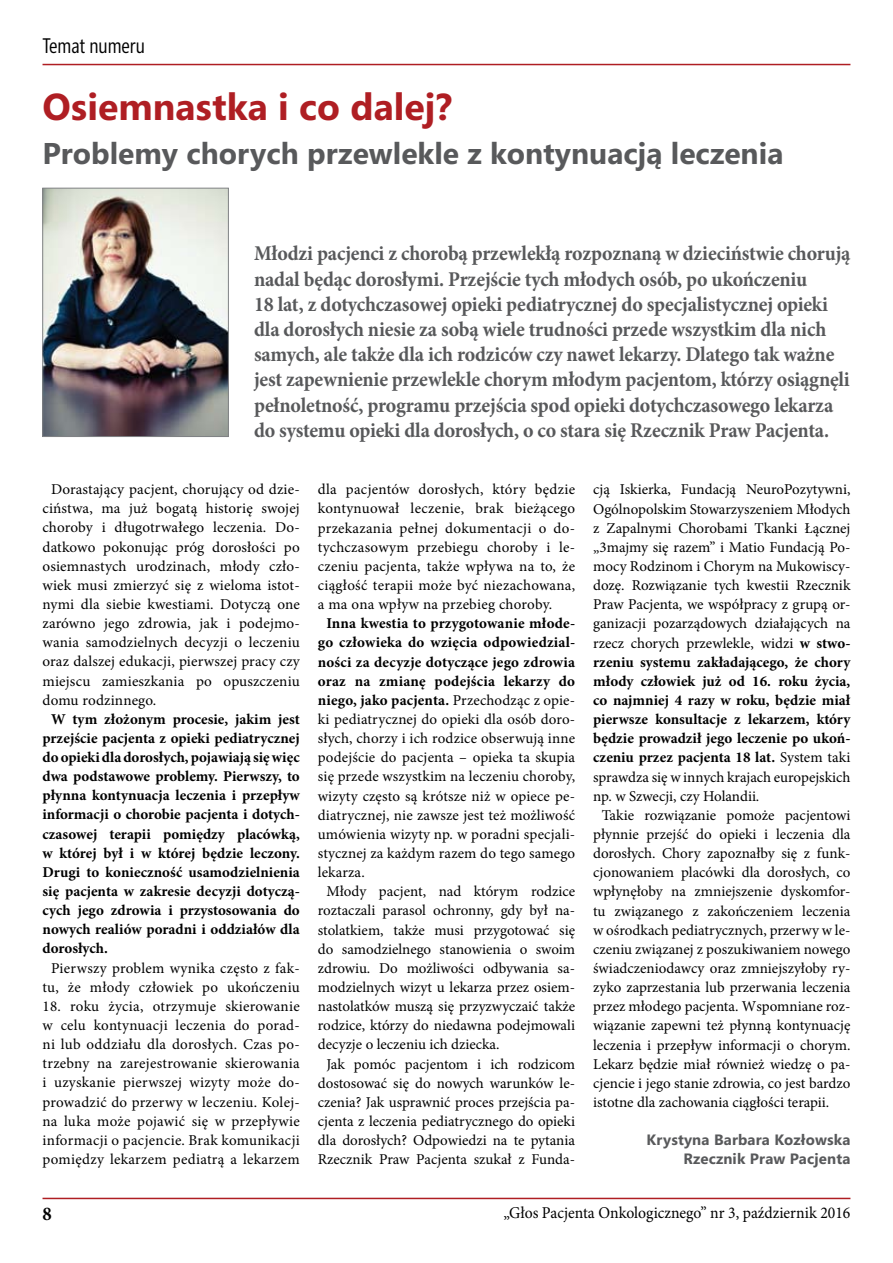
<style>
.page{position:relative;width:893px;height:1263px;background:#fff}
.page>*{position:absolute;margin:0;border:0;box-sizing:border-box;transform-origin:0 0}
.t1{font:700 37.5px "Segoe";color:#af1e23}
.t2{font:700 30px "Segoe";color:#58595b}
.t3{font:700 21px/25.2px "Minion Pro";letter-spacing:-.01em;color:#58595b;scale:.95 1}
.t4{font:21px "Segoe Condensed";color:#000;scale:.95 1}
.t5{font:700 19.5px "Minion Pro";color:#000;scale:.95 1}
.t6{font:16.5px "Minion Pro";color:#000;scale:.95 1}
.t7{font:15px/19.2px "Minion Pro";color:#000;text-align:justify}
.t8{font:700 15px/19.2px "Minion Pro";letter-spacing:.005em;color:#000;text-align:justify}
.t9{font:15px/19.2px "Minion Pro";letter-spacing:.02em;color:#000;text-align:center}
.t10{font:700 15px/19.2px "Segoe";letter-spacing:.01em;color:#58595b;text-align:right}
.s1{font-weight:400}
.s2{font-weight:700}
</style>
<div class="page">
<hr style="left:43px;top:64px;width:807px;height:1px;background:#af1e23">
<hr style="left:43px;top:1198px;width:807px;height:1px;background:#af1e23">
<img style="left:45px;top:190px;width:182px;height:245px">
<div style="left:43px;top:188px;width:186px;height:249px;border:1px solid #808285"></div>
<h3 class="t4" style="left:43px;top:33px;width:109px">Temat numeru</h3>
<h1 class="t1" style="left:43px;top:81px;width:411px">Osiemnastka i co dalej?</h1>
<h2 class="t2" style="left:43px;top:132px;width:742px">Problemy chorych przewlekle z kontynuacją leczenia</h2>
<p class="t3" style="left:254px;top:241px;width:629px">Młodzi pacjenci z chorobą przewlekłą rozpoznaną w dzieciństwie chorują nadal będąc dorosłymi. Przejście tych młodych osób, po ukończeniu<br>18 lat, z dotychczasowej opieki pediatrycznej do specjalistycznej opieki dla dorosłych niesie za sobą wiele trudności przede wszystkim dla nich samych, ale także dla ich rodziców czy nawet lekarzy. Dlatego tak ważne jest zapewnienie przewlekle chorym młodym pacjentom, którzy osiągnęli pełnoletność, programu przejścia spod opieki dotychczasowego lekarza do systemu opieki dla dorosłych, o co stara się Rzecznik Praw Pacjenta.</p>
<p class="t7" style="left:43px;top:480px;width:259px;text-indent:8px">Dorastający pacjent, chorujący od dzie&shy;ciństwa, ma już bogatą historię swojej choroby i długotrwałego leczenia. Do&shy;datkowo pokonując próg dorosłości po osiemnastych urodzinach, młody czło&shy;wiek musi zmierzyć się z wieloma istot&shy;nymi dla siebie kwestiami. Dotyczą one zarówno jego zdrowia, jak i podejmo&shy;wania samodzielnych decyzji o leczeniu oraz dalszej edukacji, pierwszej pracy czy miejscu zamieszkania po opuszczeniu domu rodzinnego.</p>
<p class="t8" style="left:43px;top:709px;width:259px;text-indent:9px">W tym złożonym procesie, jakim jest przejście pacjenta z opieki pediatrycznej do opieki dla dorosłych, pojawiają się więc dwa podstawowe problemy. Pierwszy, to płynna kontynuacja leczenia i przepływ informacji o chorobie pacjenta i dotych&shy;czasowej terapii pomiędzy placówką, w której był i w której będzie leczony.<br>Drugi to konieczność usamodzielnienia się pacjenta w zakresie decyzji dotyczą&shy;cych jego zdrowia i przystosowania do nowych realiów poradni i oddziałów dla dorosłych.</p>
<p class="t9" style="left:43px;top:958px;width:259px">Pierwszy problem wynika często z fak&shy;tu, że młody człowiek po ukończeniu</p>
<p class="t7" style="left:43px;top:996px;width:259px">18. roku życia, otrzymuje skierowanie w celu kontynuacji leczenia do porad&shy;ni lub oddziału dla dorosłych. Czas po&shy;trzebny na zarejestrowanie skierowania i uzyskanie pierwszej wizyty może do&shy;prowadzić do przerwy w leczeniu. Kolej&shy;na luka może pojawić się w przepływie informacji o pacjencie. Brak komunikacji pomiędzy lekarzem pediatrą a lekarzem</p>
<p class="t7" style="left:318px;top:480px;width:259px">dla pacjentów dorosłych, który będzie kontynuował leczenie, brak bieżącego przekazania pełnej dokumentacji o do&shy;tychczasowym przebiegu choroby i le&shy;czeniu pacjenta, także wpływa na to, że ciągłość terapii może być niezachowana, a ma ona wpływ na przebieg choroby.</p>
<p class="t8" style="left:326px;top:614px;width:250px">Inna kwestia to przygotowanie młode-</p>
<p class="t8" style="left:318px;top:633px;width:259px">go człowieka do wzięcia odpowiedzial-</p>
<p class="t8" style="left:318px;top:652px;width:259px">ności za decyzje dotyczące jego zdrowia</p>
<p class="t8" style="left:318px;top:671px;width:259px">oraz na zmianę podejścia lekarzy do</p>
<p class="t8" style="left:318px;top:690px;width:259px">niego, jako pacjenta. <span class="s1">Przechodząc z opie-</span></p>
<p class="t7" style="left:318px;top:710px;width:259px">ki pediatrycznej do opieki dla osób doro-</p>
<p class="t7" style="left:318px;top:729px;width:259px">słych, chorzy i ich rodzice obserwują inne</p>
<p class="t7" style="left:318px;top:748px;width:259px">podejście do pacjenta – opieka ta skupia</p>
<p class="t7" style="left:318px;top:767px;width:259px">się przede wszystkim na leczeniu choroby,</p>
<p class="t7" style="left:318px;top:786px;width:259px">wizyty często są krótsze niż w opiece pe-</p>
<p class="t7" style="left:318px;top:805px;width:259px">diatrycznej, nie zawsze jest też możliwość</p>
<p class="t7" style="left:318px;top:824px;width:259px">umówienia wizyty np. w poradni specjali-</p>
<p class="t7" style="left:318px;top:844px;width:259px">stycznej za każdym razem do tego samego</p>
<p class="t7" style="left:318px;top:863px;width:48px">lekarza.</p>
<p class="t7" style="left:326px;top:882px;width:250px">Młody pacjent, nad którym rodzice</p>
<p class="t7" style="left:318px;top:901px;width:259px">roztaczali parasol ochronny, gdy był na-</p>
<p class="t7" style="left:318px;top:920px;width:259px">stolatkiem, także musi przygotować się</p>
<p class="t7" style="left:318px;top:939px;width:259px">do samodzielnego stanowienia o swoim</p>
<p class="t7" style="left:318px;top:958px;width:259px">zdrowiu. Do możliwości odbywania sa-</p>
<p class="t7" style="left:318px;top:978px;width:259px">modzielnych wizyt u lekarza przez osiem-</p>
<p class="t7" style="left:318px;top:997px;width:259px">nastolatków muszą się przyzwyczaić także</p>
<p class="t7" style="left:318px;top:1016px;width:259px">rodzice, którzy do niedawna podejmowali</p>
<p class="t7" style="left:318px;top:1035px;width:183px">decyzje o leczeniu ich dziecka.</p>
<p class="t7" style="left:326px;top:1054px;width:250px">Jak pomóc pacjentom i ich rodzicom</p>
<p class="t7" style="left:318px;top:1073px;width:259px">dostosować się do nowych warunków le-</p>
<p class="t7" style="left:318px;top:1092px;width:259px">czenia? Jak usprawnić proces przejścia pa-</p>
<p class="t7" style="left:318px;top:1112px;width:259px">cjenta z leczenia pediatrycznego do opieki</p>
<p class="t7" style="left:318px;top:1131px;width:259px">dla dorosłych? Odpowiedzi na te pytania</p>
<p class="t7" style="left:318px;top:1150px;width:259px">Rzecznik Praw Pacjenta szukał z Funda-</p>
<p class="t7" style="left:593px;top:480px;width:259px">cją Iskierka, Fundacją NeuroPozytywni,</p>
<p class="t7" style="left:593px;top:499px;width:259px">Ogólnopolskim Stowarzyszeniem Młodych</p>
<p class="t7" style="left:593px;top:518px;width:259px">z Zapalnymi Chorobami Tkanki Łącznej</p>
<p class="t7" style="left:593px;top:538px;width:259px">„3majmy się razem” i Matio Fundacją Po-</p>
<p class="t7" style="left:593px;top:557px;width:259px">mocy Rodzinom i Chorym na Mukowiscy-</p>
<p class="t7" style="left:593px;top:576px;width:259px">dozę. Rozwiązanie tych kwestii Rzecznik</p>
<p class="t7" style="left:593px;top:595px;width:259px">Praw Pacjenta, we współpracy z grupą or-</p>
<p class="t7" style="left:593px;top:614px;width:259px">ganizacji pozarządowych działających na</p>
<p class="t7" style="left:593px;top:633px;width:259px">rzecz chorych przewlekle, widzi <span class="s2">w stwo-</span></p>
<p class="t8" style="left:593px;top:652px;width:259px">rzeniu systemu zakładającego, że chory</p>
<p class="t8" style="left:593px;top:671px;width:259px">młody człowiek już od 16. roku życia,</p>
<p class="t8" style="left:593px;top:690px;width:259px">co najmniej 4 razy w roku, będzie miał</p>
<p class="t8" style="left:593px;top:710px;width:259px">pierwsze konsultacje z lekarzem, który</p>
<p class="t8" style="left:593px;top:729px;width:259px">będzie prowadził jego leczenie po ukoń-</p>
<p class="t8" style="left:593px;top:748px;width:259px">czeniu przez pacjenta 18 lat. <span class="s1">System taki</span></p>
<p class="t7" style="left:593px;top:767px;width:259px">sprawdza się w innych krajach europejskich</p>
<p class="t7" style="left:593px;top:786px;width:168px">np. w Szwecji, czy Holandii.</p>
<p class="t7" style="left:602px;top:805px;width:250px">Takie rozwiązanie pomoże pacjentowi</p>
<p class="t7" style="left:593px;top:825px;width:259px">płynnie przejść do opieki i leczenia dla</p>
<p class="t7" style="left:593px;top:844px;width:259px">dorosłych. Chory zapoznałby się z funk-</p>
<p class="t7" style="left:593px;top:863px;width:259px">cjonowaniem placówki dla dorosłych, co</p>
<p class="t7" style="left:593px;top:882px;width:259px">wpłynęłoby na zmniejszenie dyskomfor-</p>
<p class="t7" style="left:593px;top:901px;width:259px">tu związanego z zakończeniem leczenia</p>
<p class="t7" style="left:593px;top:920px;width:259px">w ośrodkach pediatrycznych, przerwy w le-</p>
<p class="t7" style="left:593px;top:939px;width:259px">czeniu związanej z poszukiwaniem nowego</p>
<p class="t7" style="left:593px;top:959px;width:259px">świadczeniodawcy oraz zmniejszyłoby ry-</p>
<p class="t7" style="left:593px;top:978px;width:259px">zyko zaprzestania lub przerwania leczenia</p>
<p class="t7" style="left:593px;top:997px;width:259px">przez młodego pacjenta. Wspomniane roz-</p>
<p class="t7" style="left:593px;top:1016px;width:259px">wiązanie zapewni też płynną kontynuację</p>
<p class="t7" style="left:593px;top:1035px;width:259px">leczenia i przepływ informacji o chorym.</p>
<p class="t7" style="left:593px;top:1054px;width:259px">Lekarz będzie miał również wiedzę o pa-</p>
<p class="t7" style="left:593px;top:1073px;width:259px">cjencie i jego stanie zdrowia, co jest bardzo</p>
<p class="t7" style="left:593px;top:1093px;width:238px">istotne dla zachowania ciągłości terapii.</p>
<p class="t10" style="left:646px;top:1130px;width:205px">Krystyna Barbara Kozłowska<br>Rzecznik Praw Pacjenta</p>
<h3 class="t5" style="left:43px;top:1200px;width:11px">8</h3>
<p class="t6" style="left:504px;top:1202px;width:367px">„Głos Pacjenta Onkologicznego” nr 3, październik 2016</p>
</div>
